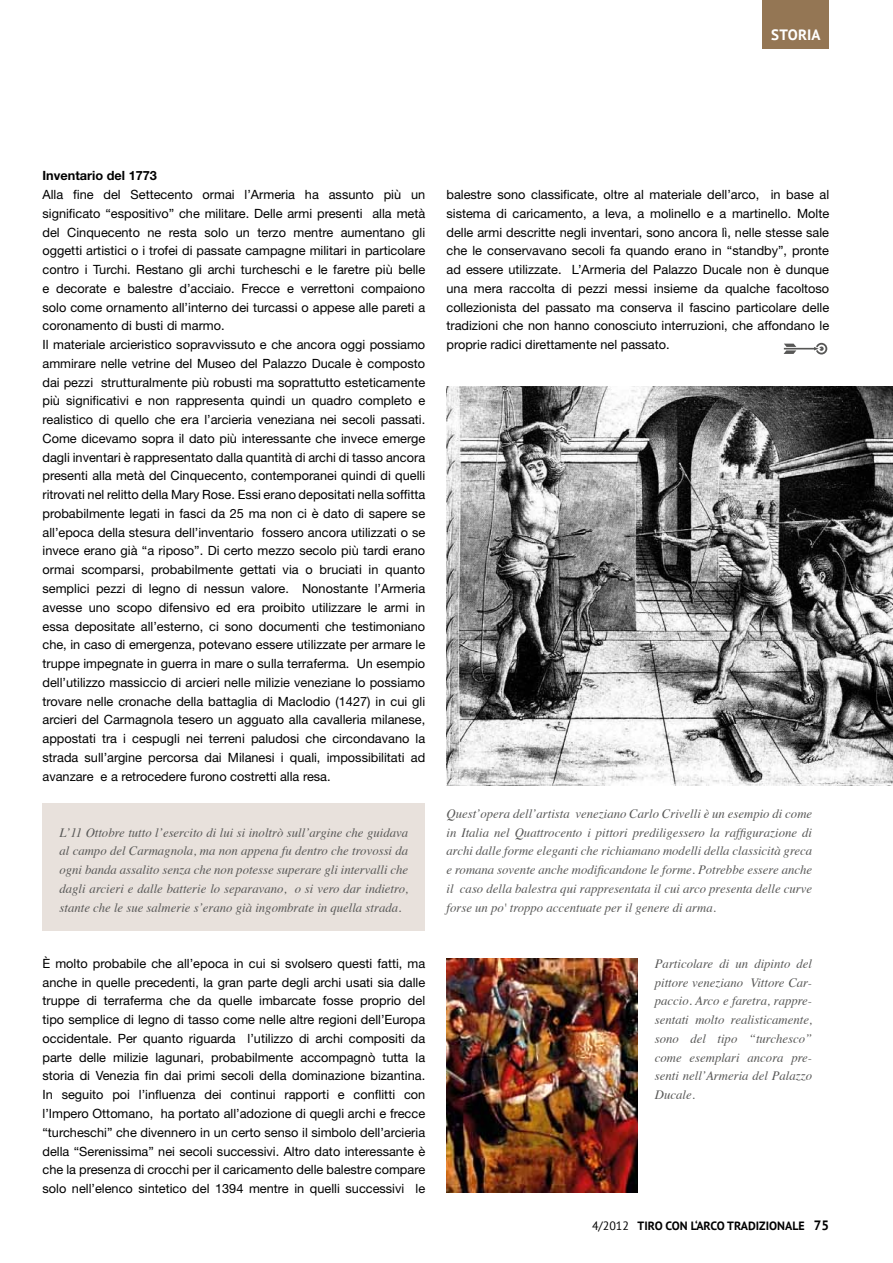
<style>
.page{position:relative;width:893px;height:1263px;background:#fff}
.page>*{position:absolute;margin:0;border:0;box-sizing:border-box;transform-origin:0 0}
.t1{font:700 15px "PT Sans";letter-spacing:.01em;color:#fff}
.t2{font:12.75px/18.8px "Helvetica Neue LT Std";color:#000;text-align:justify}
.t3{font:italic 12.75px/18.8px "Times";color:#575756;text-align:justify}
.t4{font:700 12.75px "Helvetica Neue LT Std";color:#000}
.t5{font:700 12px "PT Sans";color:#000}
.s1{font-weight:400}
.s2{font-size:13.5px}
</style>
<div class="page">
<div style="left:43px;top:803px;width:382px;height:127px;background:#e8e1dc"></div>
<img style="left:446px;top:959px;width:192px;height:234px">
<img style="left:446px;top:387px;width:447px;height:399px">
<div style="left:763px;top:0;width:66px;height:49px;background:#947654"></div>
<svg style="left:784px;top:343px;width:43px;height:11px"></svg>
<p class="t1" style="left:771px;top:25px;width:51px">STORIA</p>
<p class="t4" style="left:43px;top:168px;width:116px">Inventario del 1773</p>
<p class="t2" style="left:43px;top:185px;width:384px;text-align:left">Alla fine del Settecento ormai l’Armeria ha assunto più un significato “espositivo” che militare. Delle armi presenti alla metà del Cinquecento ne resta solo un terzo mentre aumentano gli oggetti artistici o i trofei di passate campagne militari in particolare contro i Turchi. Restano gli archi turcheschi e le faretre più belle e decorate e balestre d’acciaio. Frecce e verrettoni compaiono solo come ornamento all’interno dei turcassi o appese alle pareti a coronamento di busti di marmo.<br>Il materiale arcieristico sopravvissuto e che ancora oggi possiamo ammirare nelle vetrine del Museo del Palazzo Ducale è composto dai pezzi strutturalmente più robusti ma soprattutto esteticamente più significativi e non rappresenta quindi un quadro completo e realistico di quello che era l’arcieria veneziana nei secoli passati.<br>Come dicevamo sopra il dato più interessante che invece emerge dagli inventari è rappresentato dalla quantità di archi di tasso ancora presenti alla metà del Cinquecento, contemporanei quindi di quelli ritrovati nel relitto della Mary Rose. Essi erano depositati nella soffitta probabilmente legati in fasci da 25 ma non ci è dato di sapere se all’epoca della stesura dell’inventario fossero ancora utilizzati o se invece erano già “a riposo”. Di certo mezzo secolo più tardi erano ormai scomparsi, probabilmente gettati via o bruciati in quanto semplici pezzi di legno di nessun valore. Nonostante l’Armeria avesse uno scopo difensivo ed era proibito utilizzare le armi in essa depositate all’esterno, ci sono documenti che testimoniano che, in caso di emergenza, potevano essere utilizzate per armare le truppe impegnate in guerra in mare o sulla terraferma. Un esempio dell’utilizzo massiccio di arcieri nelle milizie veneziane lo possiamo trovare nelle cronache della battaglia di Maclodio (1427) in cui gli arcieri del Carmagnola tesero un agguato alla cavalleria milanese, appostati tra i cespugli nei terreni paludosi che circondavano la strada sull’argine percorsa dai Milanesi i quali, impossibilitati ad avanzare e a retrocedere furono costretti alla resa.</p>
<p class="t3" style="left:60px;top:822px;width:350px">L’11 Ottobre tutto l’esercito di lui si inoltrò sull’argine che guidava al campo del Carmagnola, ma non appena fu dentro che trovossi da ogni banda assalito senza che non potesse superare gli intervalli che dagli arcieri e dalle batterie lo separavano, o si vero dar indietro, stante che le sue salmerie s’erano già ingombrate in quella strada.</p>
<p class="t2" style="left:43px;top:954px;width:384px">È molto probabile che all’epoca in cui si svolsero questi fatti, ma anche in quelle precedenti, la gran parte degli archi usati sia dalle truppe di terraferma che da quelle imbarcate fosse proprio del tipo semplice di legno di tasso come nelle altre regioni dell’Europa occidentale. Per quanto riguarda l’utilizzo di archi compositi da parte delle milizie lagunari, probabilmente accompagnò tutta la storia di Venezia fin dai primi secoli della dominazione bizantina.<br>In seguito poi l’influenza dei continui rapporti e conflitti con l’Impero Ottomano, ha portato all’adozione di quegli archi e frecce “turcheschi” che divennero in un certo senso il simbolo dell’arcieria della “Serenissima” nei secoli successivi. Altro dato interessante è che la presenza di crocchi per il caricamento delle balestre compare solo nell’elenco sintetico del 1394 mentre in quelli successivi le</p>
<p class="t2" style="left:446px;top:185px;width:384px">balestre sono classificate, oltre al materiale dell’arco, in base al sistema di caricamento, a leva, a molinello e a martinello. Molte delle armi descritte negli inventari, sono ancora lì, nelle stesse sale che le conservavano secoli fa quando erano in “standby”, pronte ad essere utilizzate. L’Armeria del Palazzo Ducale non è dunque una mera raccolta di pezzi messi insieme da qualche facoltoso collezionista del passato ma conserva il fascino particolare delle tradizioni che non hanno conosciuto interruzioni, che affondano le proprie radici direttamente nel passato.</p>
<p class="t3" style="left:446px;top:803px;width:367px">Quest’opera dell’artista veneziano Carlo Crivelli è un esempio di come in Italia nel Quattrocento i pittori prediligessero la raffigurazione di archi dalle forme eleganti che richiamano modelli della classicità greca e romana sovente anche modificandone le forme. Potrebbe essere anche il caso della balestra qui rappresentata il cui arco presenta delle curve forse un po' troppo accentuate per il genere di arma.</p>
<p class="t3" style="left:655px;top:953px;width:159px">Particolare di un dipinto del pittore veneziano Vittore Car&shy;paccio. Arco e faretra, rappre&shy;sentati molto realisticamente, sono del tipo “turchesco” come esemplari ancora pre&shy;senti nell’Armeria del Palazzo Ducale.</p>
<p class="t5" style="left:592px;top:1218px;width:239px"><span class="s1">4/2012</span> TIRO CON L‘ARCO TRADIZIONALE <span class="s2">75</span></p>
</div>
